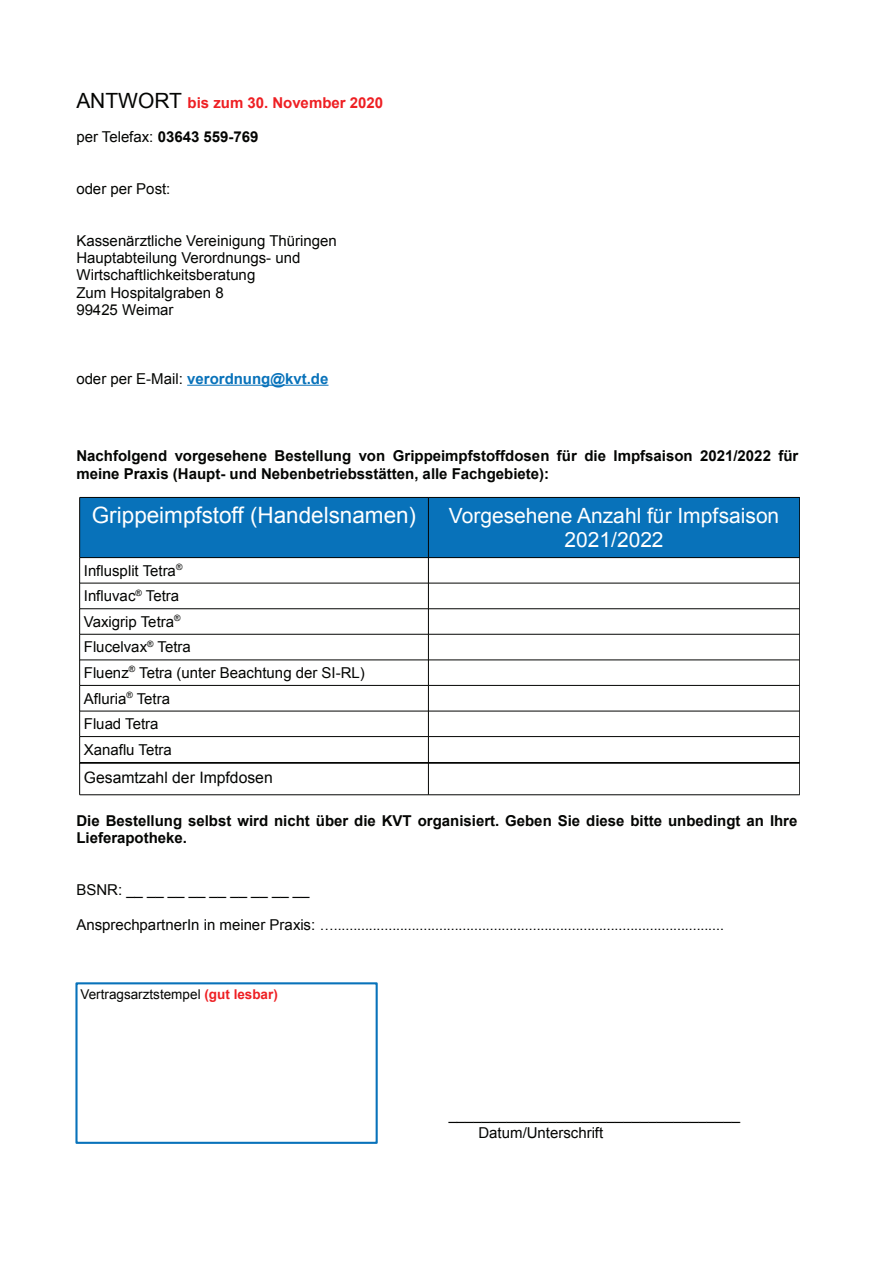
<style>
.page{position:relative;width:893px;height:1263px;background:#fff}
.page>*{position:absolute;margin:0;border:0;box-sizing:border-box;transform-origin:0 0}
.t1{font:22.5px "Arial";color:#fff}
.t2{font:21px/24.2px "Arial";color:#fff;text-align:center}
.t3{font:15.75px "Arial";color:#040503}
.t4{font:15px/25.5px "Arial";color:#040503}
.t5{font:700 15px/17.2px "Arial";color:#040503}
.t6{font:700 15px "Arial";color:#0872ba}
.t7{font:700 15px "Arial";color:#ee1f23}
.t8{font:13.5px "Arial";color:#040503;scale:1.04 1}
.t9{font:13.5px "Arial";color:#040503}
.s1{font-weight:400;font-size:21px;color:#040503}
.s2{font-weight:400}
.s3{font-weight:400;color:#040503}
.s4{font-size:15px}
.s5{font-weight:700;color:#ee1f23}
</style>
<div class="page">
<div style="left:80px;top:497px;width:348px;height:60px;background:#0872ba"></div>
<div style="left:428px;top:497px;width:372px;height:60px;background:#0872ba"></div>
<hr style="left:187px;top:385px;width:141px;height:1px;background:#0872ba">
<hr style="left:80px;top:497px;width:348px;height:1px;background:#040503">
<hr style="left:428px;top:497px;width:372px;height:1px;background:#040503">
<hr style="left:80px;top:557px;width:348px;height:1px;background:#040503">
<hr style="left:428px;top:557px;width:372px;height:1px;background:#040503">
<hr style="left:80px;top:583px;width:348px;height:1px;background:#040503">
<hr style="left:428px;top:583px;width:372px;height:1px;background:#040503">
<hr style="left:80px;top:608px;width:348px;height:1px;background:#040503">
<hr style="left:428px;top:608px;width:372px;height:1px;background:#040503">
<hr style="left:80px;top:634px;width:348px;height:1px;background:#040503">
<hr style="left:428px;top:634px;width:372px;height:1px;background:#040503">
<hr style="left:80px;top:660px;width:348px;height:1px;background:#040503">
<hr style="left:428px;top:660px;width:372px;height:1px;background:#040503">
<hr style="left:80px;top:685px;width:348px;height:1px;background:#040503">
<hr style="left:428px;top:685px;width:372px;height:1px;background:#040503">
<hr style="left:80px;top:711px;width:348px;height:1px;background:#040503">
<hr style="left:428px;top:711px;width:372px;height:1px;background:#040503">
<hr style="left:80px;top:736px;width:348px;height:1px;background:#040503">
<hr style="left:428px;top:736px;width:372px;height:1px;background:#040503">
<hr style="left:80px;top:762px;width:348px;height:1px;background:#040503">
<hr style="left:80px;top:763px;width:348px;height:1px;background:#040503">
<hr style="left:428px;top:762px;width:372px;height:1px;background:#040503">
<hr style="left:428px;top:763px;width:372px;height:1px;background:#040503">
<hr style="left:80px;top:794px;width:348px;height:1px;background:#040503">
<hr style="left:428px;top:794px;width:372px;height:1px;background:#040503">
<hr style="left:79px;top:497px;width:1px;height:61px;background:#040503">
<svg style="left:79px;top:558px;width:1px;height:205px"></svg>
<hr style="left:79px;top:763px;width:1px;height:32px;background:#040503">
<hr style="left:428px;top:497px;width:1px;height:61px;background:#040503">
<svg style="left:428px;top:558px;width:1px;height:204px"></svg>
<hr style="left:428px;top:763px;width:1px;height:32px;background:#040503">
<hr style="left:799px;top:497px;width:1px;height:61px;background:#040503">
<svg style="left:799px;top:558px;width:1px;height:204px"></svg>
<hr style="left:799px;top:763px;width:1px;height:32px;background:#040503">
<svg style="left:75px;top:982px;width:303px;height:162px"></svg>
<p class="t7" style="left:76px;top:97px;width:308px"><span class="s1">ANTWORT</span> bis zum 30. November 2020</p>
<p class="t5" style="left:76px;top:130px;width:184px"><span class="s2">per Telefax:</span> 03643 559-769</p>
<p class="t4" style="left:76px;top:177px;width:96px">oder per Post:</p>
<p class="t4" style="left:76px;top:233px;width:262px;line-height:17.2px">Kassenärztliche Vereinigung Thüringen<br>Hauptabteilung Verordnungs- und<br>Wirtschaftlichkeitsberatung<br>Zum Hospitalgraben 8<br>99425 Weimar</p>
<p class="t6" style="left:76px;top:373px;width:254px"><span class="s3">oder per E-Mail:</span> verordnung@kvt.de</p>
<p class="t5" style="left:76px;top:449px;width:724px">Nachfolgend vorgesehene Bestellung von Grippeimpfstoffdosen für die Impfsaison 2021/2022 für meine Praxis (Haupt- und Nebenbetriebsstätten, alle Fachgebiete):</p>
<h1 class="t1" style="left:92px;top:506px;width:326px">Grippeimpfstoff (Handelsnamen)</h1>
<h2 class="t2" style="left:449px;top:505px;width:332px">Vorgesehene Anzahl für Impfsaison<br>2021/2022</h2>
<p class="t4" style="left:84px;top:559px;width:283px">Influsplit Tetra<sup>®<br></sup>Influvac<sup>®</sup> Tetra<br>Vaxigrip Tetra<sup>®<br></sup>Flucelvax<sup>®</sup> Tetra<br>Fluenz<sup>®</sup> Tetra (unter Beachtung der SI-RL)<br>Afluria<sup>®</sup> Tetra<br>Fluad Tetra<br>Xanaflu Tetra</p>
<p class="t3" style="left:84px;top:771px;width:191px">Gesamtzahl der Impfdosen</p>
<p class="t5" style="left:76px;top:814px;width:722px">Die Bestellung selbst wird nicht über die KVT organisiert. Geben Sie diese bitte unbedingt an Ihre<br>Lieferapotheke.</p>
<p class="t4" style="left:76px;top:878px;width:235px">BSNR: __ __ __ __ __ __ __ __ __</p>
<p class="t8" style="left:76px;top:920px;width:624px"><span class="s4">AnsprechpartnerIn in meiner Praxis:</span> …....................................................................................................</p>
<p class="t9" style="left:81px;top:989px;width:199px">Vertragsarztstempel <span class="s5">(gut lesbar)</span></p>
<p class="t4" style="left:478px;top:1108px;width:263px;line-height:17.2px;text-indent:-30px">___________________________________<br>Datum/Unterschrift</p>
</div>
